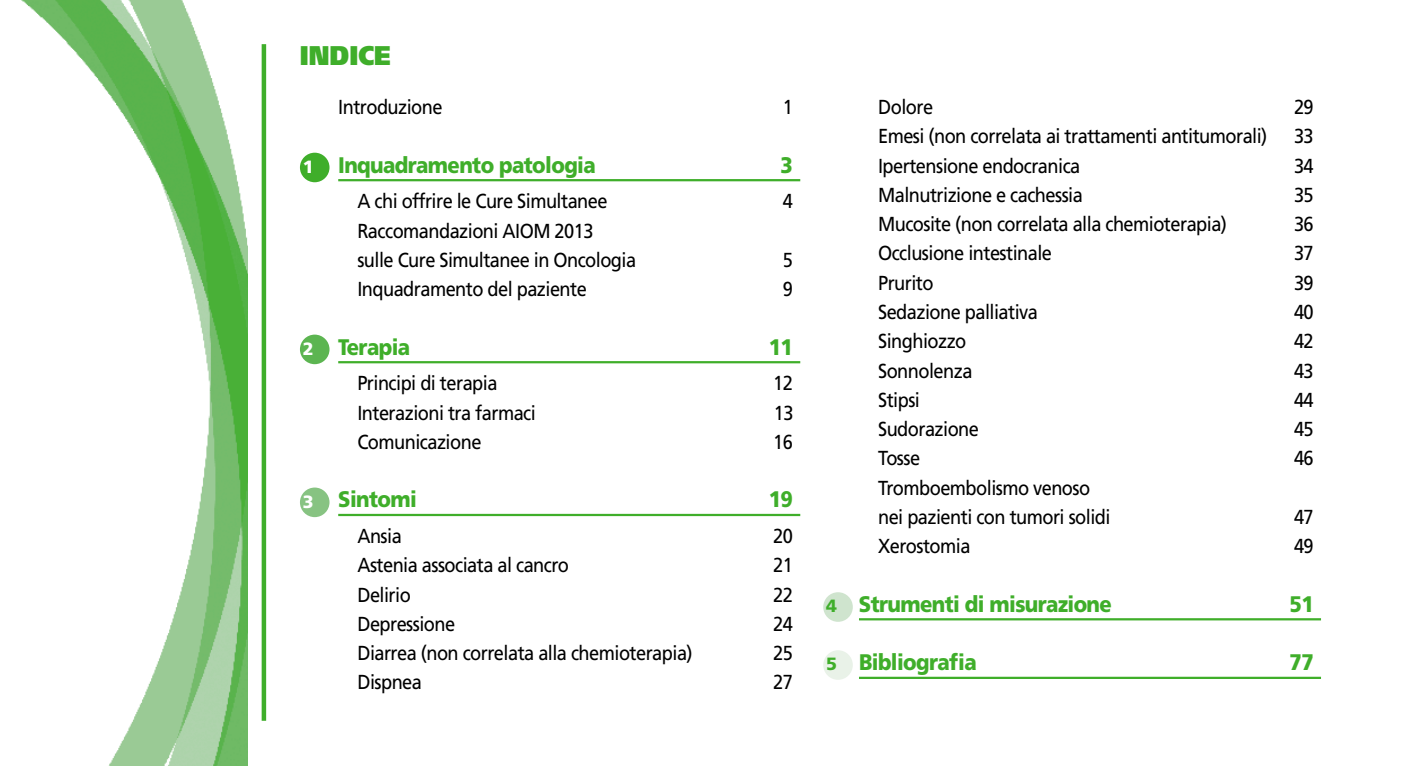
<style>
.page{position:relative;width:1404px;height:766px;background:#fff}
.page>*{position:absolute;margin:0;border:0;box-sizing:border-box;transform-origin:0 0}
.t1{font:900 27px "Frutiger LT Std";color:#3fae2a;scale:.9 1}
.t2{font:900 22.5px "Frutiger LT Std";letter-spacing:-.03em;color:#3fae2a;scale:.9 1}
.t3{font:20.25px/29.2px "Frutiger LT Std";letter-spacing:-.03em;color:#000;scale:.9 1}
.t4{font:900 17.78px "Frutiger LT Std";color:#fff}
.t5{font:900 17.78px "Frutiger LT Std";color:#3fae2a}
</style>
<div class="page">
<img style="left:21px;top:0;width:227px;height:765px">
<div style="left:261px;top:44px;width:5px;height:676px;background:#3fae2a"></div>
<hr style="left:338px;top:179px;width:462px;height:2px;background:#3fae2a">
<hr style="left:338px;top:361px;width:462px;height:2px;background:#3fae2a">
<hr style="left:338px;top:513px;width:462px;height:3px;background:#3fae2a">
<hr style="left:858px;top:618px;width:462px;height:2px;background:#3fae2a">
<hr style="left:858px;top:676px;width:462px;height:2px;background:#3fae2a">
<div style="left:300px;top:153px;width:29px;height:29px;background:#3fae2a;border-radius:50%"></div>
<div style="left:300px;top:334px;width:29px;height:30px;background:#5cb551;border-radius:50%"></div>
<div style="left:300px;top:487px;width:29px;height:30px;background:#87c382;border-radius:50%"></div>
<div style="left:823px;top:592px;width:29px;height:29px;background:#cfe4ce;border-radius:50%"></div>
<div style="left:823px;top:650px;width:29px;height:29px;background:#e9f2e8;border-radius:50%"></div>
<h1 class="t1" style="left:300px;top:39px;width:102px">INDICE</h1>
<p class="t4" style="left:303px;top:156px;width:12px">1</p>
<p class="t4" style="left:303px;top:337px;width:12px">2</p>
<p class="t4" style="left:303px;top:490px;width:12px">3</p>
<p class="t3" style="left:338px;top:92px;width:117px">Introduzione</p>
<p class="t3" style="left:782px;top:92px;width:13px">1</p>
<p class="t2" style="left:338px;top:151px;width:288px">Inquadramento patologia</p>
<p class="t2" style="left:780px;top:151px;width:15px">3</p>
<p class="t3" style="left:357px;top:187px;width:279px">A chi offrire le Cure Simultanee</p>
<p class="t3" style="left:782px;top:187px;width:13px">4</p>
<p class="t3" style="left:357px;top:216px;width:311px">Raccomandazioni AIOM 2013<br>sulle Cure Simultanee in Oncologia</p>
<p class="t3" style="left:782px;top:245px;width:13px">5</p>
<p class="t3" style="left:357px;top:274px;width:256px">Inquadramento del paziente</p>
<p class="t3" style="left:782px;top:274px;width:13px">9</p>
<p class="t2" style="left:338px;top:333px;width:82px">Terapia</p>
<p class="t2" style="left:768px;top:333px;width:28px">11</p>
<p class="t3" style="left:357px;top:368px;width:157px">Principi di terapia</p>
<p class="t3" style="left:773px;top:368px;width:23px">12</p>
<p class="t3" style="left:357px;top:398px;width:200px">Interazioni tra farmaci</p>
<p class="t3" style="left:773px;top:398px;width:23px">13</p>
<p class="t3" style="left:357px;top:427px;width:139px">Comunicazione</p>
<p class="t3" style="left:773px;top:427px;width:23px">16</p>
<p class="t2" style="left:338px;top:486px;width:89px">Sintomi</p>
<p class="t2" style="left:768px;top:486px;width:28px">19</p>
<p class="t3" style="left:357px;top:521px;width:51px">Ansia</p>
<p class="t3" style="left:773px;top:521px;width:23px">20</p>
<p class="t3" style="left:357px;top:550px;width:237px">Astenia associata al cancro</p>
<p class="t3" style="left:773px;top:550px;width:23px">21</p>
<p class="t3" style="left:357px;top:580px;width:61px">Delirio</p>
<p class="t3" style="left:773px;top:580px;width:23px">22</p>
<p class="t3" style="left:357px;top:609px;width:110px">Depressione</p>
<p class="t3" style="left:773px;top:609px;width:23px">24</p>
<p class="t3" style="left:357px;top:638px;width:374px">Diarrea (non correlata alla chemioterapia)</p>
<p class="t3" style="left:773px;top:638px;width:23px">25</p>
<p class="t3" style="left:357px;top:667px;width:73px">Dispnea</p>
<p class="t3" style="left:773px;top:667px;width:23px">27</p>
<p class="t5" style="left:826px;top:595px;width:12px">4</p>
<p class="t5" style="left:826px;top:653px;width:12px">5</p>
<p class="t3" style="left:878px;top:92px;width:63px">Dolore</p>
<p class="t3" style="left:1293px;top:92px;width:23px">29</p>
<p class="t3" style="left:878px;top:122px;width:434px">Emesi (non correlata ai trattamenti antitumorali)</p>
<p class="t3" style="left:1293px;top:122px;width:23px">33</p>
<p class="t3" style="left:878px;top:151px;width:226px">Ipertensione endocranica</p>
<p class="t3" style="left:1293px;top:151px;width:23px">34</p>
<p class="t3" style="left:878px;top:180px;width:229px">Malnutrizione e cachessia</p>
<p class="t3" style="left:1293px;top:180px;width:23px">35</p>
<p class="t3" style="left:878px;top:209px;width:389px">Mucosite (non correlata alla chemioterapia)</p>
<p class="t3" style="left:1293px;top:209px;width:23px">36</p>
<p class="t3" style="left:878px;top:239px;width:195px">Occlusione intestinale</p>
<p class="t3" style="left:1293px;top:239px;width:23px">37</p>
<p class="t3" style="left:878px;top:268px;width:63px">Prurito</p>
<p class="t3" style="left:1293px;top:268px;width:23px">39</p>
<p class="t3" style="left:878px;top:297px;width:179px">Sedazione palliativa</p>
<p class="t3" style="left:1293px;top:297px;width:23px">40</p>
<p class="t3" style="left:878px;top:326px;width:100px">Singhiozzo</p>
<p class="t3" style="left:1293px;top:326px;width:23px">42</p>
<p class="t3" style="left:878px;top:356px;width:106px">Sonnolenza</p>
<p class="t3" style="left:1293px;top:356px;width:23px">43</p>
<p class="t3" style="left:878px;top:385px;width:48px">Stipsi</p>
<p class="t3" style="left:1293px;top:385px;width:23px">44</p>
<p class="t3" style="left:878px;top:414px;width:114px">Sudorazione</p>
<p class="t3" style="left:1293px;top:414px;width:23px">45</p>
<p class="t3" style="left:878px;top:443px;width:48px">Tosse</p>
<p class="t3" style="left:1293px;top:443px;width:23px">46</p>
<p class="t3" style="left:878px;top:473px;width:260px">Tromboembolismo venoso nei pazienti con tumori solidi</p>
<p class="t3" style="left:1293px;top:502px;width:23px">47</p>
<p class="t3" style="left:878px;top:531px;width:104px">Xerostomia</p>
<p class="t3" style="left:1293px;top:531px;width:23px">49</p>
<p class="t2" style="left:858px;top:590px;width:282px">Strumenti di misurazione</p>
<p class="t2" style="left:1289px;top:590px;width:28px">51</p>
<p class="t2" style="left:858px;top:648px;width:132px">Bibliografia</p>
<p class="t2" style="left:1289px;top:648px;width:28px">77</p>
</div>
